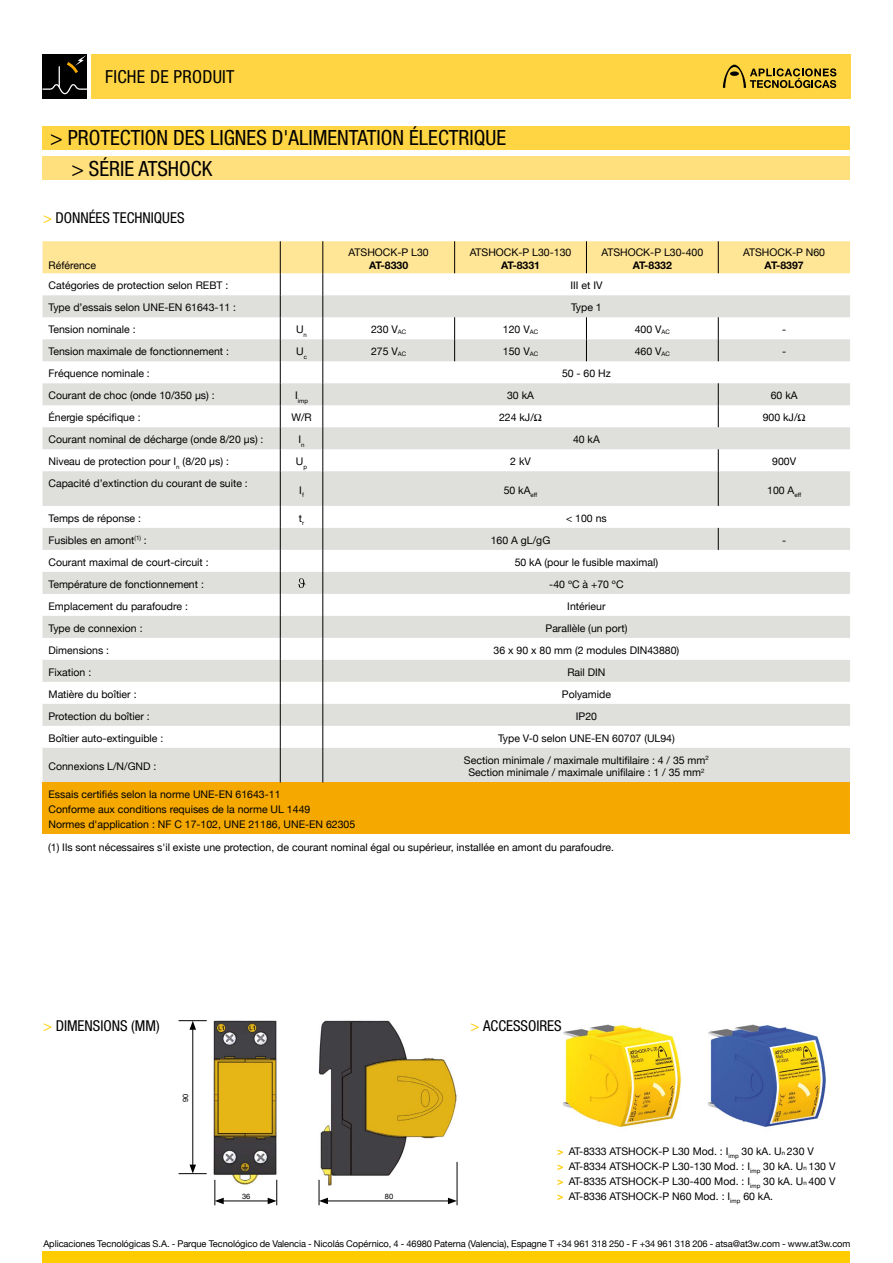
<style>
.page{position:relative;width:893px;height:1263px;background:#fff}
.page>*{position:absolute;margin:0;border:0;box-sizing:border-box;transform-origin:0 0}
.t1{font:condensed 21px "Helvetica Neue LT Std";color:#000}
.t2{font:condensed 18px "Helvetica Neue LT Std";letter-spacing:.015em;color:#000}
.t3{font:condensed 15px "Helvetica Neue LT Std";color:#000}
.t4{font:10.5px/15px "Helvetica Neue";color:#000}
.t5{font:700 10.5px "Helvetica Neue LT Std";color:#000}
.t6{font:700 10.5px/15px "Helvetica Neue LT Std";color:#fc0;text-align:justify}
.t7{font:9.3px "Helvetica Neue";letter-spacing:-.01em;color:#000}
.t8{font:7.5px "Helvetica Neue";color:#000}
.t9{font:6.15px "Helvetica Neue";color:#000}
.s1{color:#fc0}
.s2{font-size:6.15px}
</style>
<div class="page">
<div style="left:43px;top:1251px;width:807px;height:12px;background:#fc0"></div>
<div style="left:43px;top:54px;width:44px;height:45px;background:#000"></div>
<svg style="left:43px;top:55px;width:44px;height:39px"></svg>
<div style="left:91px;top:54px;width:759px;height:45px;background:#ffd544"></div>
<svg style="left:723px;top:65px;width:113px;height:23px"></svg>
<img style="left:213px;top:1020px;width:65px;height:167px">
<img style="left:318px;top:1020px;width:140px;height:186px">
<svg style="left:43px;top:471px;width:807px;height:311px;fill:#dfdfdc"></svg>
<div style="left:43px;top:782px;width:807px;height:51px;background:#f5a900"></div>
<svg style="left:43px;top:241px;width:807px;height:230px"></svg>
<hr style="left:280px;top:471px;width:1px;height:35px;background:#000">
<hr style="left:323px;top:471px;width:1px;height:35px;background:#000">
<hr style="left:718px;top:471px;width:1px;height:35px;background:#000">
<svg style="left:718px;top:528px;width:1px;height:22px"></svg>
<svg style="left:280px;top:506px;width:1px;height:242px"></svg>
<svg style="left:323px;top:506px;width:1px;height:242px"></svg>
<hr style="left:280px;top:748px;width:1px;height:34px;background:#000">
<hr style="left:323px;top:748px;width:1px;height:34px;background:#000">
<hr style="left:457px;top:1162px;width:1px;height:43px;background:#000">
<hr style="left:221px;top:1201px;width:49px;height:1px;background:#000">
<svg style="left:215px;top:1180px;width:9px;height:25px"></svg>
<svg style="left:268px;top:1180px;width:9px;height:25px"></svg>
<hr style="left:325px;top:1201px;width:125px;height:1px;background:#000">
<svg style="left:319px;top:1180px;width:9px;height:25px"></svg>
<svg style="left:448px;top:1198px;width:9px;height:6px"></svg>
<hr style="left:193px;top:1027px;width:1px;height:140px;background:#000">
<svg style="left:179px;top:1020px;width:28px;height:10px"></svg>
<svg style="left:179px;top:1164px;width:28px;height:10px"></svg>
<div style="left:43px;top:157px;width:807px;height:23px;background:#ffe07d"></div>
<div style="left:43px;top:126px;width:807px;height:23px;background:#ffd544"></div>
<img style="left:562px;top:1024px;width:120px;height:104px">
<img style="left:707px;top:1024px;width:119px;height:103px">
<svg style="left:298px;top:578px;width:7px;height:10px"></svg>
<h2 class="t2" style="left:105px;top:66px;width:131px">FICHE DE PRODUIT</h2>
<h1 class="t1" style="left:50px;top:126px;width:458px">&gt; PROTECTION DES LIGNES D'ALIMENTATION ÉLECTRIQUE</h1>
<h1 class="t1" style="left:71px;top:156px;width:142px">&gt; SÉRIE ATSHOCK</h1>
<h3 class="t3" style="left:43px;top:209px;width:143px"><span class="s1">&gt;</span> DONNÉES TECHNIQUES</h3>
<p class="t4" style="left:49px;top:258px;width:49px">Référence</p>
<p class="t4" style="left:349px;top:244px;width:82px">ATSHOCK-P L30</p>
<p class="t5" style="left:369px;top:259px;width:41px">AT-8330</p>
<p class="t4" style="left:470px;top:244px;width:103px">ATSHOCK-P L30-130</p>
<p class="t5" style="left:501px;top:259px;width:41px">AT-8331</p>
<p class="t4" style="left:601px;top:244px;width:103px">ATSHOCK-P L30-400</p>
<p class="t5" style="left:633px;top:259px;width:41px">AT-8332</p>
<p class="t4" style="left:743px;top:244px;width:83px">ATSHOCK-P N60</p>
<p class="t5" style="left:765px;top:259px;width:41px">AT-8397</p>
<p class="t4" style="left:49px;top:278px;width:181px">Catégories de protection selon REBT :</p>
<p class="t4" style="left:570px;top:278px;width:34px">III et IV</p>
<p class="t4" style="left:49px;top:300px;width:189px">Type d’essais selon UNE-EN 61643-11 :</p>
<p class="t4" style="left:571px;top:300px;width:32px">Type 1</p>
<p class="t4" style="left:49px;top:322px;width:89px">Tension nominale :</p>
<p class="t4" style="left:296px;top:322px;width:12px">U<sub>n</sub></p>
<p class="t4" style="left:371px;top:322px;width:37px">230 V<span class="s2">AC</span></p>
<p class="t4" style="left:503px;top:322px;width:37px">120 V<span class="s2">AC</span></p>
<p class="t4" style="left:635px;top:322px;width:37px">400 V<span class="s2">AC</span></p>
<p class="t4" style="left:782px;top:322px;width:6px">-</p>
<p class="t4" style="left:49px;top:344px;width:182px">Tension maximale de fonctionnement :</p>
<p class="t4" style="left:296px;top:344px;width:12px">U<sub>c</sub></p>
<p class="t4" style="left:371px;top:344px;width:37px">275 V<span class="s2">AC</span></p>
<p class="t4" style="left:503px;top:344px;width:37px">150 V<span class="s2">AC</span></p>
<p class="t4" style="left:635px;top:344px;width:37px">460 V<span class="s2">AC</span></p>
<p class="t4" style="left:782px;top:344px;width:6px">-</p>
<p class="t4" style="left:49px;top:366px;width:103px">Fréquence nominale :</p>
<p class="t4" style="left:562px;top:366px;width:50px">50 - 60 Hz</p>
<p class="t4" style="left:49px;top:388px;width:168px">Courant de choc (onde 10/350 µs) :</p>
<p class="t9" style="left:295px;top:397px;width:14px"><sup>I</sup>imp</p>
<p class="t4" style="left:507px;top:388px;width:28px">30 kA</p>
<p class="t4" style="left:771px;top:388px;width:28px">60 kA</p>
<p class="t4" style="left:49px;top:410px;width:94px">Énergie spécifique :</p>
<p class="t4" style="left:291px;top:410px;width:22px">W/R</p>
<p class="t4" style="left:499px;top:410px;width:44px">224 kJ/Ω</p>
<p class="t4" style="left:763px;top:410px;width:44px">900 kJ/Ω</p>
<p class="t4" style="left:49px;top:432px;width:217px">Courant nominal de décharge (onde 8/20 µs) :</p>
<p class="t4" style="left:298px;top:432px;width:8px">I<sub>n</sub></p>
<p class="t4" style="left:573px;top:432px;width:28px">40 kA</p>
<p class="t4" style="left:49px;top:454px;width:182px">Niveau de protection pour I<sub>n</sub> (8/20 µs) :</p>
<p class="t4" style="left:296px;top:454px;width:13px">U<sub>p</sub></p>
<p class="t4" style="left:510px;top:454px;width:22px">2 kV</p>
<p class="t4" style="left:772px;top:454px;width:25px">900V</p>
<p class="t4" style="left:49px;top:476px;width:201px">Capacité d’extinction du courant de suite :</p>
<p class="t4" style="left:299px;top:482px;width:6px">I<sub>f</sub></p>
<p class="t4" style="left:504px;top:482px;width:35px">50 kA<sub>eff</sub></p>
<p class="t4" style="left:767px;top:482px;width:36px">100 A<sub>eff</sub></p>
<p class="t4" style="left:49px;top:510px;width:94px">Temps de réponse :</p>
<p class="t4" style="left:299px;top:510px;width:7px">t<sub>r</sub></p>
<p class="t4" style="left:566px;top:510px;width:42px">&lt; 100 ns</p>
<p class="t4" style="left:49px;top:532px;width:100px">Fusibles en amont<sup>(1)</sup> :</p>
<p class="t4" style="left:491px;top:532px;width:61px">160 A gL/gG</p>
<p class="t4" style="left:782px;top:532px;width:6px">-</p>
<p class="t4" style="left:49px;top:554px;width:162px">Courant maximal de court-circuit :</p>
<p class="t4" style="left:515px;top:554px;width:145px">50 kA (pour le fusible maximal)</p>
<p class="t4" style="left:49px;top:576px;width:157px">Température de fonctionnement :</p>
<p class="t4" style="left:549px;top:576px;width:76px">-40 ºC à +70 ºC</p>
<p class="t4" style="left:49px;top:598px;width:141px">Emplacement du parafoudre :</p>
<p class="t4" style="left:567px;top:598px;width:40px">Intérieur</p>
<p class="t4" style="left:49px;top:620px;width:96px">Type de connexion :</p>
<p class="t4" style="left:545px;top:620px;width:83px">Parallèle (un port)</p>
<p class="t4" style="left:49px;top:642px;width:62px">Dimensions :</p>
<p class="t4" style="left:494px;top:642px;width:187px">36 x 90 x 80 mm (2 modules DIN43880)</p>
<p class="t4" style="left:49px;top:664px;width:44px">Fixation :</p>
<p class="t4" style="left:567px;top:664px;width:40px">Rail DIN</p>
<p class="t4" style="left:49px;top:686px;width:90px">Matière du boîtier :</p>
<p class="t4" style="left:562px;top:686px;width:51px">Polyamide</p>
<p class="t4" style="left:49px;top:708px;width:103px">Protection du boîtier :</p>
<p class="t4" style="left:576px;top:708px;width:23px">IP20</p>
<p class="t4" style="left:49px;top:730px;width:116px">Boîtier auto-extinguible :</p>
<p class="t4" style="left:498px;top:730px;width:178px">Type V-0 selon UNE-EN 60707 (UL94)</p>
<p class="t4" style="left:49px;top:759px;width:109px">Connexions L/N/GND :</p>
<p class="t4" style="left:464px;top:754px;width:247px;line-height:12.6px;text-align:center">Section minimale / maximale multifilaire : 4 / 35 mm<sup>2<br></sup>Section minimale / maximale unifilaire : 1 / 35 mm<sup>2</sup></p>
<p class="t4" style="left:49px;top:787px;width:308px">Essais certifiés selon la norme UNE-EN 61643-11<br>Conforme aux conditions requises de la norme UL 1449<br>Normes d'application : NF C 17-102, UNE 21186, UNE-EN 62305</p>
<p class="t4" style="left:48px;top:839px;width:567px">(1) Ils sont nécessaires s'il existe une protection, de courant nominal égal ou supérieur, installée en amont du parafoudre.</p>
<h3 class="t3" style="left:43px;top:1017px;width:118px"><span class="s1">&gt;</span> DIMENSIONS (MM)</h3>
<h3 class="t3" style="left:471px;top:1017px;width:93px"><span class="s1">&gt;</span> ACCESSOIRES</h3>
<p class="t8" style="left:181px;top:1102px;width:10px;rotate:-90deg">90</p>
<p class="t8" style="left:242px;top:1192px;width:10px">36</p>
<p class="t8" style="left:385px;top:1192px;width:10px">80</p>
<p class="t4" style="left:569px;top:1143px;width:268px">AT-8333 ATSHOCK-P L30 Mod. : I<sub>imp</sub> 30 kA. U<span class="s2">n</span> 230 V AT-8334 ATSHOCK-P L30-130 Mod. : I<sub>imp</sub> 30 kA. U<span class="s2">n</span> 130 V AT-8335 ATSHOCK-P L30-400 Mod. : I<sub>imp</sub> 30 kA. U<span class="s2">n</span> 400 V AT-8336 ATSHOCK-P N60 Mod. : I<sub>imp</sub> 60 kA.</p>
<p class="t6" style="left:557px;top:1143px;width:8px">&gt; &gt; &gt; &gt;</p>
<p class="t7" style="left:43px;top:1238px;width:809px">Aplicaciones Tecnológicas S.A. - Parque Tecnológico de Valencia - Nicolás Copérnico, 4 - 46980 Paterna (Valencia), Espagne T +34 961 318 250 - F +34 961 318 206 - atsa@at3w.com - www.at3w.com</p>
</div>
